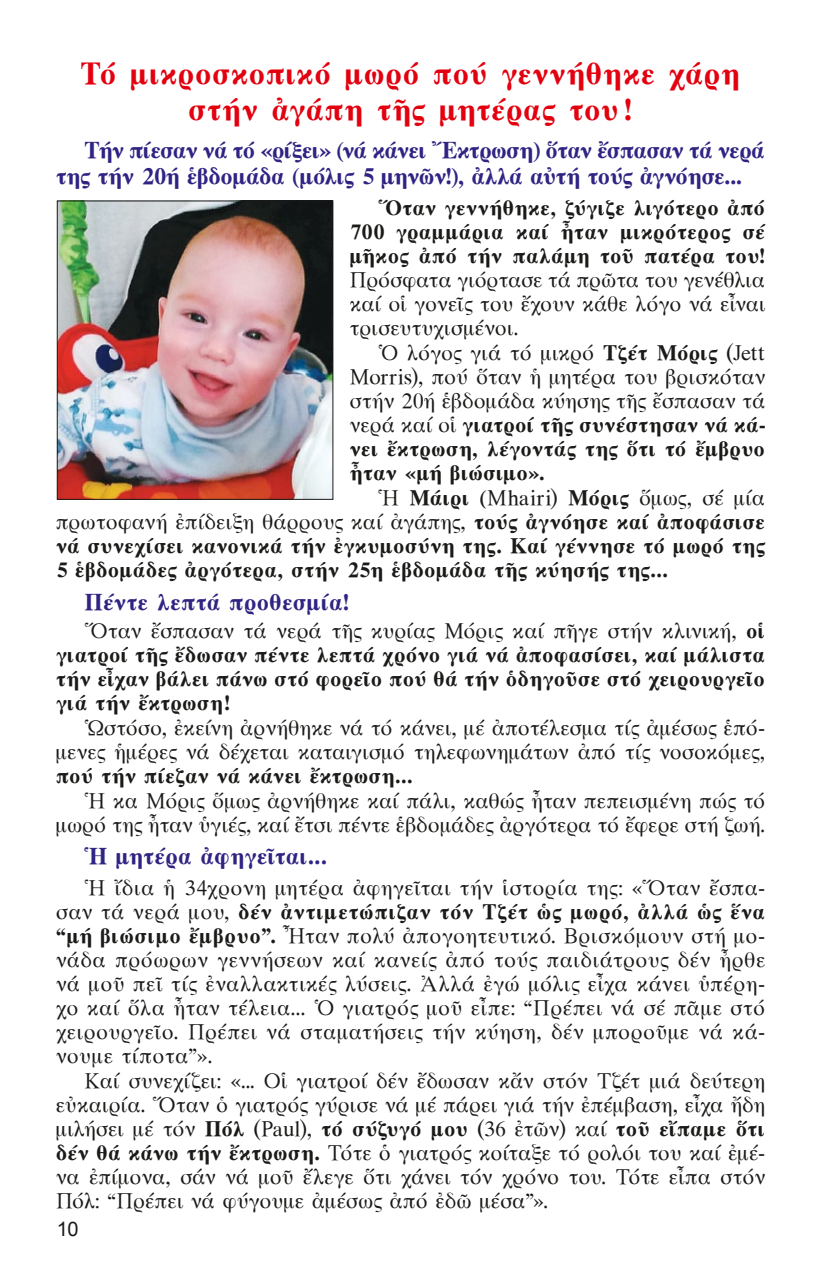
<style>
.page{position:relative;width:823px;height:1276px;background:#fff}
.page>*{position:absolute;margin:0;border:0;box-sizing:border-box;transform-origin:0 0}
.t1{font:700 32px/36px "Mg Old Times UC Pol";letter-spacing:.01em;color:#e3000f;text-align:center}
.t2{font:700 24px/26px "Mg Old Times UC Pol";letter-spacing:-.03em;color:#2f2483}
.t3{font:700 24px "Mg Old Times UC Pol";color:#2f2483}
.t4{font:700 24px "Mg Old Times UC Pol";letter-spacing:-.005em;color:#2f2483}
.t5{font:22px/24px "Mg Old Times UC Pol Normal";color:#1a1a18;text-align:justify}
.t6{font:700 22px/24px "Mg Old Times UC Pol";letter-spacing:.005em;color:#1a1a18;text-align:justify}
.t7{font:20px "Arial";color:#1a1a18}
.s1{font-family:"Mg Old Times UC Pol";font-weight:700}
.s2{font-family:"Mg Old Times UC Pol Normal";font-weight:400}
</style>
<div class="page">
<img style="left:59px;top:202px;width:272px;height:296px">
<div style="left:57px;top:200px;width:276px;height:300px;border:1px solid #1a1a18"></div>
<h1 class="t1" style="left:81px;top:56px;width:661px">Τό μικροσκοπικό μωρό πού γεννήθηκε χάρη στήν ἀγάπη τῆς μητέρας του !</h1>
<p class="t2" style="left:57px;top:138px;width:710px;text-indent:28px">Τήν πίεσαν νά τό «ρίξει» (νά κάνει Ἔκτρωση) ὅταν ἔσπασαν τά νερά της τήν 20ή ἑβδομάδα (μόλις 5 μηνῶν!), ἀλλά αὐτή τούς ἀγνόησε...</p>
<p class="t6" style="left:350px;top:196px;width:417px;text-indent:28px">Ὅταν γεννήθηκε, ζύγιζε λιγότερο ἀπό 700 γραμμάρια καί ἦταν μικρότερος σέ μῆκος ἀπό τήν παλάμη τοῦ πατέρα του!</p>
<p class="t5" style="left:350px;top:268px;width:417px">Πρόσφατα γιόρτασε τά πρῶτα του γενέθλια καί οἱ γονεῖς του ἔχουν κάθε λόγο νά εἶναι τρισευτυχισμένοι.</p>
<p class="t5" style="left:350px;top:341px;width:417px;text-indent:28px">Ὁ λόγος γιά τό μικρό <span class="s1">Τζέτ Μόρις</span> (Jett Morris), πού ὅταν ἡ μητέρα του βρισκόταν στήν 20ή ἑβδομάδα κύησης τῆς ἔσπασαν τά</p>
<p class="t6" style="left:350px;top:413px;width:417px"><span class="s2">νερά καί οἱ</span> γιατροί τῆς συνέστησαν νά κά&shy;νει ἔκτρωση, λέγοντάς της ὅτι τό ἔμβρυο ἦταν «μή βιώσιμο».</p>
<p class="t5" style="left:57px;top:486px;width:710px;text-align:right">Ἡ <span class="s1">Μάιρι (</span>Mhairi) <span class="s1">Μόρις</span> ὅμως, σέ μία<br>πρωτοφανή ἐπίδειξη θάρρους καί ἀγάπης, <span class="s1">τούς ἀγνόησε καί ἀποφάσισε</span></p>
<p class="t6" style="left:57px;top:534px;width:710px">νά συνεχίσει κανονικά τήν ἐγκυμοσύνη της. Καί γέννησε τό μωρό της<br>5 ἑβδομάδες ἀργότερα, στήν 25η ἑβδομάδα τῆς κύησής της...</p>
<p class="t3" style="left:85px;top:589px;width:266px">Πέντε λεπτά προθεσμία!</p>
<p class="t5" style="left:85px;top:619px;width:682px">Ὅταν ἔσπασαν τά νερά τῆς κυρίας Μόρις καί πῆγε στήν κλινική, <span class="s1">οἱ</span></p>
<p class="t6" style="left:57px;top:642px;width:710px">γιατροί τῆς ἔδωσαν πέντε λεπτά χρόνο γιά νά ἀποφασίσει, καί μάλιστα τήν εἶχαν βάλει πάνω στό φορεῖο πού θά τήν ὁδηγοῦσε στό χειρουργεῖο γιά τήν ἔκτρωση!</p>
<p class="t5" style="left:57px;top:716px;width:710px;text-align:right">Ὡστόσο, ἐκείνη ἀρνήθηκε νά τό κάνει, μέ ἀποτέλεσμα τίς ἀμέσως ἑπό&shy;μενες ἡμέρες νά δέχεται καταιγισμό τηλεφωνημάτων ἀπό τίς νοσοκόμες,</p>
<p class="t6" style="left:57px;top:763px;width:358px">πού τήν πίεζαν νά κάνει ἔκτρωση...</p>
<p class="t5" style="left:57px;top:788px;width:710px;text-align:right">Ἡ κα Μόρις ὅμως ἀρνήθηκε καί πάλι, καθώς ἦταν πεπεισμένη πώς τό μωρό της ἦταν ὑγιές, καί ἔτσι πέντε ἑβδομάδες ἀργότερα τό ἔφερε στή ζωή.</p>
<p class="t4" style="left:85px;top:843px;width:245px">Ἡ μητέρα ἀφηγεῖται...</p>
<p class="t5" style="left:85px;top:876px;width:682px">Ἡ ἴδια ἡ 34χρονη μητέρα ἀφηγεῖται τήν ἱστορία της: «Ὅταν ἔσπα-</p>
<p class="t6" style="left:57px;top:899px;width:710px"><span class="s2">σαν τά νερά μου,</span> δέν ἀντιμετώπιζαν τόν Τζέτ ὡς μωρό, ἀλλά ὡς ἕνα</p>
<p class="t5" style="left:57px;top:924px;width:710px"><span class="s1">“μή βιώσιμο ἔμβρυο”.</span> Ἦταν πολύ ἀπογοητευτικό. Βρισκόμουν στή μο&shy;νάδα πρόωρων γεννήσεων καί κανείς ἀπό τούς παιδιάτρους δέν ἦρθε νά μοῦ πεῖ τίς ἐναλλακτικές λύσεις. Ἀλλά ἐγώ μόλις εἶχα κάνει ὑπέρη&shy;χο καί ὅλα ἦταν τέλεια... Ὁ γιατρός μοῦ εἶπε: “Πρέπει νά σέ πᾶμε στό χειρουργεῖο. Πρέπει νά σταματήσεις τήν κύηση, δέν μποροῦμε νά κά&shy;νουμε τίποτα”».</p>
<p class="t5" style="left:57px;top:1069px;width:710px;text-indent:28px">Καί συνεχίζει: «... Οἱ γιατροί δέν ἔδωσαν κἄν στόν Τζέτ μιά δεύτερη εὐκαιρία. Ὅταν ὁ γιατρός γύρισε νά μέ πάρει γιά τήν ἐπέμβαση, εἶχα ἤδη μιλήσει μέ τόν <span class="s1">Πόλ</span> (Paul), <span class="s1">τό σύζυγό μου</span> (36 ἐτῶν) καί <span class="s1">τοῦ εἴπαμε ὅτι δέν θά κάνω τήν ἔκτρωση.</span> Τότε ὁ γιατρός κοίταξε τό ρολόι του καί ἐμέ&shy;να ἐπίμονα, σάν νά μοῦ ἔλεγε ὅτι χάνει τόν χρόνο του. Τότε εἶπα στόν Πόλ: “Πρέπει νά φύγουμε ἀμέσως ἀπό ἐδῶ μέσα”».</p>
<p class="t7" style="left:57px;top:1215px;width:23px">10</p>
</div>
